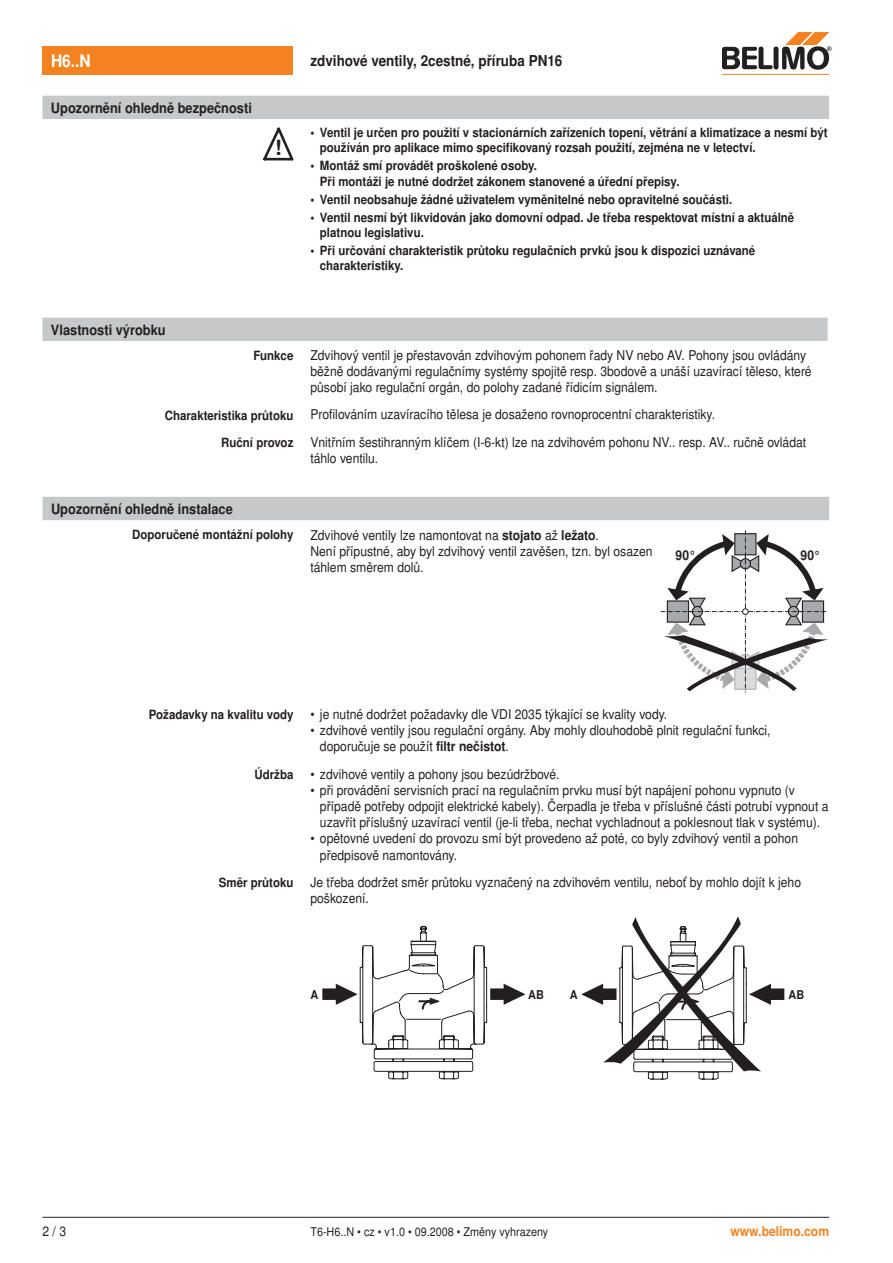
<style>
.page{position:relative;width:893px;height:1263px;background:#fff}
.page>*{position:absolute;margin:0;border:0;box-sizing:border-box;transform-origin:0 0}
.t1{font:700 21px "Nimbus Sans BEL";color:#231f20}
.Überschrift_2_invers{font:700 17.25px "Nimbus Sans BEL";color:#fff;scale:.9 1}
.Überschrift_2{font:700 15px "Nimbus Sans BEL";color:#231f20;scale:.9 1}
.Überschrift_Kapitel{font:700 14.25px "Nimbus Sans BEL";color:#231f20;scale:.9 1}
.Lauftext_9{font:13.5px/16.2px "Nimbus Sans BEL";color:#231f20;scale:.9 1}
.Aufzählung_9__2_25_m{font:13.5px/16.2px "Nimbus Sans BEL";color:#231f20;scale:.9 1}
.www_rechts{font:700 13.5px "Nimbus Sans BEL";color:#f58220;scale:.9 1}
.t2{font:700 13.5px "Nimbus Sans BEL";color:#231f20;scale:.9 1}
.Zahl_Seite_links{font:13.5px "Nimbus Sans BEL";color:#231f20;scale:.9 1}
.Sicherheitshinweise{font:700 12.75px/15.3px "Nimbus Sans BEL";color:#231f20;scale:.9 1}
.Marginalien{font:700 12.75px "Nimbus Sans BEL";color:#231f20;scale:.9 1}
.t3{font:700 12.15px "Nimbus Sans BEL";color:#231f20;scale:.9 1}
.Lauftext_8{font:12px "Nimbus Sans BEL";color:#231f20;scale:.9 1}
.s1{font-weight:700}
</style>
<div class="page">
<div style="left:43px;top:47px;width:250px;height:28px;background:#f58220"></div>
<hr style="left:723px;top:74px;width:106px;height:1px;background:#f58220">
<svg style="left:723px;top:32px;width:109px;height:38px"></svg>
<hr style="left:43px;top:1217px;width:267px;height:1px;background:#231f20">
<hr style="left:310px;top:1217px;width:404px;height:1px;background:#231f20">
<hr style="left:714px;top:1217px;width:115px;height:1px;background:#231f20">
<div style="left:42px;top:96px;width:787px;height:23px;background:#c7c8ca"></div>
<svg style="left:263px;top:128px;width:30px;height:33px"></svg>
<div style="left:42px;top:318px;width:786px;height:23px;background:#c7c8ca"></div>
<div style="left:43px;top:497px;width:786px;height:23px;background:#c7c8ca"></div>
<svg style="left:503px;top:983px;width:23px;height:22px"></svg>
<svg style="left:490px;top:988px;width:17px;height:12px"></svg>
<svg style="left:335px;top:925px;width:152px;height:154px"></svg>
<svg style="left:322px;top:988px;width:17px;height:12px"></svg>
<div style="left:768px;top:988px;width:16px;height:12px;background:#231f20"></div>
<svg style="left:581px;top:917px;width:191px;height:162px"></svg>
<svg style="left:661px;top:530px;width:167px;height:162px"></svg>
<p class="Überschrift_2_invers" style="left:51px;top:51px;width:46px">H6..N</p>
<p class="Überschrift_2" style="left:310px;top:52px;width:282px">zdvihové ventily, 2cestné, příruba PN16</p>
<p class="Überschrift_Kapitel" style="left:51px;top:99px;width:225px">Upozornění ohledně bezpečnosti</p>
<p class="t1" style="left:275px;top:135px;width:8px">!</p>
<p class="Überschrift_Kapitel" style="left:51px;top:321px;width:129px">Vlastnosti výrobku</p>
<p class="Sicherheitshinweise" style="left:320px;top:125px;width:566px;text-indent:-10px">• Ventil je určen pro použití v stacionárních zařízeních topení, větrání a klimatizace a nesmí být používán pro aplikace mimo specifikovaný rozsah použití, zejména ne v letectví.</p>
<p class="Sicherheitshinweise" style="left:320px;top:159px;width:401px;text-indent:-10px">• Montáž smí provádět proškolené osoby.<br>Při montáži je nutné dodržet zákonem stanovené a úřední přepisy.</p>
<p class="Sicherheitshinweise" style="left:310px;top:192px;width:470px">• Ventil neobsahuje žádné uživatelem vyměnitelné nebo opravitelné součásti.</p>
<p class="Sicherheitshinweise" style="left:320px;top:210px;width:529px;text-indent:-10px">• Ventil nesmí být likvidován jako domovní odpad. Je třeba respektovat místní a aktuálně platnou legislativu.</p>
<p class="Sicherheitshinweise" style="left:320px;top:243px;width:485px;text-indent:-10px">• Při určování charakteristik průtoku regulačních prvků jsou k dispozici uznávané charakteristiky.</p>
<p class="Marginalien" style="left:253px;top:348px;width:46px">Funkce</p>
<p class="Lauftext_9" style="left:310px;top:347px;width:558px">Zdvihový ventil je přestavován zdvihovým pohonem řady NV nebo AV. Pohony jsou ovládány běžně dodávanými regulačnímy systémy spojitě resp. 3bodově a unáší uzavírací těleso, které působí jako regulační orgán, do polohy zadané řídicím signálem.</p>
<p class="Marginalien" style="left:165px;top:407px;width:144px">Charakteristika průtoku</p>
<p class="Lauftext_9" style="left:310px;top:407px;width:451px">Profilováním uzavíracího tělesa je dosaženo rovnoprocentní charakteristiky.</p>
<p class="Marginalien" style="left:221px;top:435px;width:82px">Ruční provoz</p>
<p class="Lauftext_9" style="left:310px;top:434px;width:552px">Vnitřním šestihranným klíčem (I-6-kt) lze na zdvihovém pohonu NV.. resp. AV.. ručně ovládat táhlo ventilu.</p>
<p class="Überschrift_Kapitel" style="left:51px;top:500px;width:203px">Upozornění ohledně instalace</p>
<p class="Marginalien" style="left:132px;top:527px;width:180px">Doporučené montážní polohy</p>
<p class="Lauftext_9" style="left:310px;top:527px;width:322px">Zdvihové ventily lze namontovat na <span class="s1">stojato</span> až <span class="s1">ležato</span>.</p>
<p class="Lauftext_9" style="left:310px;top:543px;width:382px">Není přípustné, aby byl zdvihový ventil zavěšen, tzn. byl osazen táhlem směrem dolů.</p>
<p class="t2" style="left:676px;top:546px;width:24px">90°</p>
<p class="t2" style="left:800px;top:546px;width:24px">90°</p>
<p class="Marginalien" style="left:149px;top:707px;width:162px">Požadavky na kvalitu vody</p>
<p class="Aufzählung_9__2_25_m" style="left:310px;top:706px;width:398px">• je nutné dodržet požadavky dle VDI 2035 týkající se kvality vody.</p>
<p class="Aufzählung_9__2_25_m" style="left:320px;top:722px;width:502px;text-indent:-10px">• zdvihové ventily jsou regulační orgány. Aby mohly dlouhodobě plnit regulační funkci, doporučuje se použít <span class="s1">filtr nečistot</span>.</p>
<p class="Marginalien" style="left:254px;top:766px;width:45px">Údržba</p>
<p class="Aufzählung_9__2_25_m" style="left:310px;top:766px;width:278px">• zdvihové ventily a pohony jsou bezúdržbové.</p>
<p class="Aufzählung_9__2_25_m" style="left:320px;top:782px;width:567px;text-indent:-10px">• při provádění servisních prací na regulačním prvku musí být napájení pohonu vypnuto (v případě potřeby odpojit elektrické kabely). Čerpadla je třeba v příslušné části potrubí vypnout a uzavřít příslušný uzavírací ventil (je-li třeba, nechat vychladnout a poklesnout tlak v systému).</p>
<p class="Aufzählung_9__2_25_m" style="left:320px;top:831px;width:533px;text-indent:-10px">• opětovné uvedení do provozu smí být provedeno až poté, co byly zdvihový ventil a pohon předpisově namontovány.</p>
<p class="Marginalien" style="left:219px;top:875px;width:84px">Směr průtoku</p>
<p class="Lauftext_9" style="left:310px;top:874px;width:547px">Je třeba dodržet směr průtoku vyznačený na zdvihovém ventilu, neboť by mohlo dojít k jeho poškození.</p>
<p class="t3" style="left:310px;top:986px;width:10px">A</p>
<p class="t3" style="left:528px;top:987px;width:19px">AB</p>
<p class="t3" style="left:570px;top:987px;width:10px">A</p>
<p class="t3" style="left:788px;top:987px;width:19px">AB</p>
<p class="Zahl_Seite_links" style="left:43px;top:1223px;width:28px">2 / 3</p>
<p class="Lauftext_8" style="left:310px;top:1224px;width:266px">T6-H6..N • cz • v1.0 • 09.2008 • Změny vyhrazeny</p>
<p class="www_rechts" style="left:730px;top:1223px;width:111px">www.belimo.com</p>
</div>
